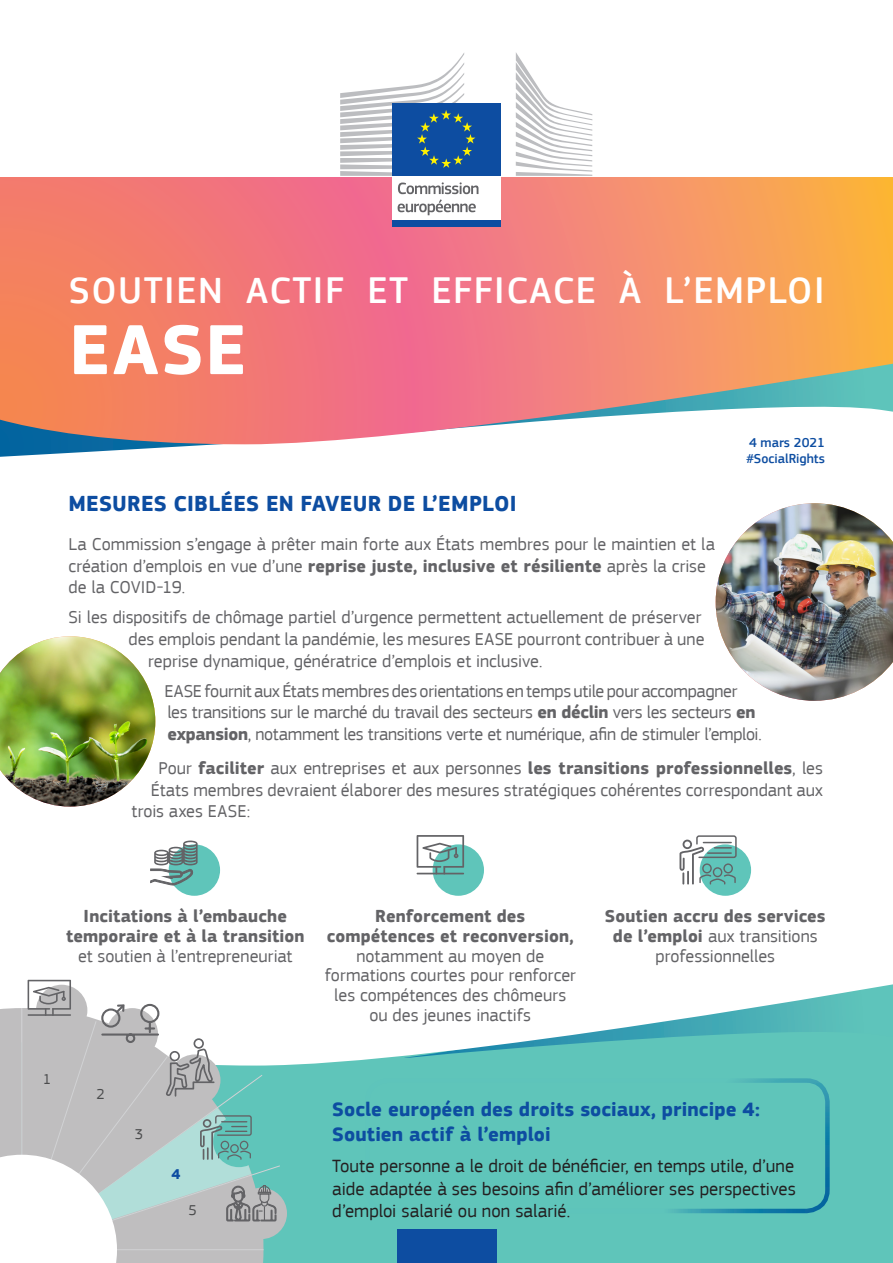
<style>
.page{position:relative;width:893px;height:1263px;background:#fff}
.page>*{position:absolute;margin:0;border:0;box-sizing:border-box;transform-origin:0 0}
.Main_Title{font:700 73.5px "EC Square Sans Pro";color:#fff}
.Main_Title-2{font:500 38.25px "EC Square Sans Pro";letter-spacing:.04em;color:#fff}
.Title__1{font:700 22.5px "EC Square Sans Pro";letter-spacing:.01em;color:#0d4da1}
.Text{font:700 20.4px/24.5px "EC Square Sans Pro";letter-spacing:.005em;color:#0d4da1}
.Text-2{font:18.6px/22.4px "EC Square Sans Pro";letter-spacing:.005em;color:#231f20;text-align:justify}
.Text-3{font:18px/19.8px "EC Square Sans Pro";color:#636366}
.Text-4{font:700 18px/19.8px "EC Square Sans Pro";letter-spacing:.005em;color:#636366;text-align:center}
.t1{font:15px "EC Square Sans Pro";color:#4b4c4d}
.t2{font:700 15px "EC Square Sans Pro";color:#0d4da1}
.Date{font:500 13.5px "EC Square Sans Pro";color:#0d4da1}
.s1{font-weight:700}
.s2{font-weight:400}
</style>
<div class="page">
<svg style="left:0;top:444px;width:264px;height:13px"></svg>
<svg style="left:0;top:177px;width:893px;height:267px;background:#ed8c7b"></svg>
<div style="left:0;top:823px;width:893px;height:440px;background:#5fc5ba"></div>
<svg style="left:0;top:823px;width:893px;height:238px;background:#e9f6f6"></svg>
<div style="left:365px;top:1078px;width:465px;height:135px;border:4px solid #fff;border-radius:21px"></div>
<img style="left:716px;top:503px;width:177px;height:198px">
<img style="left:0;top:636px;width:155px;height:171px">
<div style="left:392px;top:174px;width:108px;height:48px;background:#fff"></div>
<div style="left:392px;top:103px;width:108px;height:73px;background:#0d4da1"></div>
<svg style="left:340px;top:53px;width:135px;height:123px"></svg>
<div style="left:392px;top:221px;width:108px;height:6px;background:#0d4da1"></div>
<svg style="left:516px;top:53px;width:76px;height:123px"></svg>
<svg style="left:398px;top:182px;width:80px;height:33px"></svg>
<div style="left:397px;top:1229px;width:100px;height:34px;background:#0d4da1"></div>
<div style="left:433px;top:844px;width:51px;height:52px;background:#5fc5ba;border-radius:50%"></div>
<svg style="left:417px;top:835px;width:47px;height:39px"></svg>
<div style="left:700px;top:844px;width:51px;height:52px;background:#5fc5ba;border-radius:50%"></div>
<svg style="left:679px;top:834px;width:58px;height:50px"></svg>
<svg style="left:0;top:920px;width:352px;height:343px"></svg>
<div style="left:169px;top:844px;width:51px;height:52px;background:#5fc5ba;border-radius:50%"></div>
<svg style="left:150px;top:840px;width:48px;height:45px"></svg>
<p class="Main_Title-2" style="left:69px;top:268px;width:757px">SOUTIEN ACTIF ET EFFICACE À L’EMPLOI</p>
<p class="Main_Title" style="left:69px;top:306px;width:179px">EASE</p>
<p class="Date" style="left:749px;top:434px;width:77px">4 mars 2021</p>
<p class="Date" style="left:746px;top:450px;width:80px">#SocialRights</p>
<p class="Title__1" style="left:68px;top:490px;width:450px">MESURES CIBLÉES EN FAVEUR DE L’EMPLOI</p>
<p class="Text-3" style="left:68px;top:533px;width:648px;line-height:21.6px">La Commission s’engage à prêter main forte aux États membres pour le maintien et la création d’emplois en vue d’une <span class="s1">reprise juste, inclusive et résiliente</span> après la crise de la COVID-19.</p>
<p class="Text-3" style="left:68px;top:608px;width:634px">Si les dispositifs de chômage partiel d’urgence permettent actuellement de préserver</p>
<p class="Text-3" style="left:128px;top:629px;width:577px">des emplois pendant la pandémie, les mesures EASE pourront contribuer à une</p>
<p class="Text-3" style="left:148px;top:651px;width:396px">reprise dynamique, génératrice d’emplois et inclusive.</p>
<p class="Text-3" style="left:164px;top:680px;width:599px;line-height:21.6px">EASE fournit aux États membres des orientations en temps utile pour accompagner les transitions sur le marché du travail des secteurs <span class="s1">en déclin</span> vers les secteurs <span class="s1">en expansion</span>, notamment les transitions verte et numérique, afin de stimuler l’emploi.</p>
<p class="Text-4" style="left:158px;top:759px;width:666px"><span class="s2">Pour</span> faciliter <span class="s2">aux entreprises et aux personnes</span> les transitions professionnelles<span class="s2">, les</span></p>
<p class="Text-3" style="left:151px;top:780px;width:673px">États membres devraient élaborer des mesures stratégiques cohérentes correspondant aux</p>
<p class="Text-3" style="left:131px;top:802px;width:120px">trois axes EASE:</p>
<p class="Text-4" style="left:66px;top:907px;width:240px">Incitations à l’embauche temporaire et à la transition <span class="s2">et soutien à l’entrepreneuriat</span></p>
<p class="t1" style="left:43px;top:1070px;width:10px">1</p>
<p class="t1" style="left:96px;top:1085px;width:10px">2</p>
<p class="t1" style="left:135px;top:1125px;width:10px">3</p>
<p class="t2" style="left:171px;top:1164px;width:10px">4</p>
<p class="t1" style="left:188px;top:1201px;width:10px">5</p>
<p class="Text-3" style="left:325px;top:906px;width:253px;text-align:center"><span class="s1">Renforcement des compétences et reconversion, </span>notamment au moyen de formations courtes pour renforcer les compétences des chômeurs ou des jeunes inactifs</p>
<p class="Text-4" style="left:605px;top:907px;width:222px">Soutien accru des services de l’emploi <span class="s2">aux transitions professionnelles</span></p>
<p class="Text" style="left:332px;top:1098px;width:429px">Socle européen des droits sociaux, principe 4:<br>Soutien actif à l’emploi</p>
<p class="Text-2" style="left:332px;top:1155px;width:465px">Toute personne a le droit de bénéficier, en temps utile, d’une aide adaptée à ses besoins afin d’améliorer ses perspectives d’emploi salarié ou non salarié.</p>
</div>
